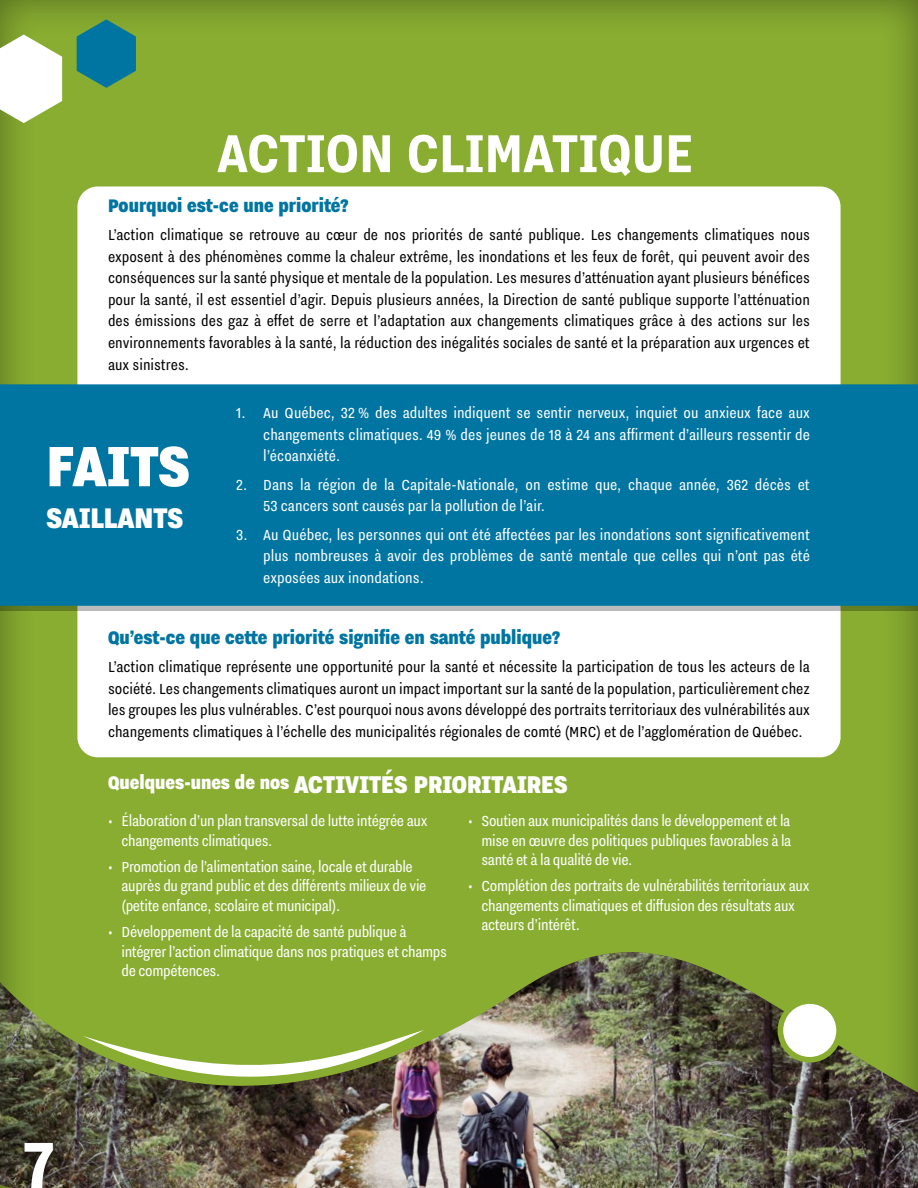
<style>
.page{position:relative;width:918px;height:1188px;background:#fff}
.page>*{position:absolute;margin:0;border:0;box-sizing:border-box;transform-origin:0 0}
.t1{font:700 90px "Nitti Grotesk Cond";color:#fff}
.t2{font:900 70.2px "Nitti Grotesk Cond";color:#fff}
.t3{font:700 66px "Nitti Grotesk Cond";color:#fff}
.t4{font:900 35.1px "Nitti Grotesk Cond";color:#fff}
.t5{font:900 30px "Nitti Grotesk Cond";color:#fff}
.t6{font:900 22.5px "Nitti Grotesk Cond";color:#0075a1}
.t7{font:18px/21.6px "Nitti Grotesk Cond";color:#000;text-align:justify}
.t8{font:18px/19.5px "Nitti Grotesk Cond";letter-spacing:-.02em;color:#fff}
.t9{font:18px/21.6px "Nitti Grotesk Cond";color:#fff}
.s1{font-size:22.5px}
</style>
<div class="page">
<div style="left:0;top:0;width:918px;height:1188px;background:#000;opacity:.39"></div>
<svg style="left:0;top:35px;width:62px;height:88px"></svg>
<div style="left:77px;top:187px;width:764px;height:570px;background:#fff;border-radius:20px"></div>
<div style="left:0;top:388px;width:918px;height:223px;background:#000;opacity:.27"></div>
<div style="left:0;top:384px;width:918px;height:222px;background:#0075a1"></div>
<svg style="left:77px;top:19px;width:59px;height:69px;background:#228284"></svg>
<div style="left:0;top:842px;width:918px;height:110px;background:#88ad31"></div>
<img style="left:0;top:952px;width:918px;height:236px">
<img style="left:83px;top:1030px;width:341px;height:90px">
<div style="left:780px;top:1001px;width:59px;height:59px;background:#fff;border-radius:50%"></div>
<div style="left:778px;top:998px;width:64px;height:65px;border:6px solid #88ad31;border-radius:50%"></div>
<h3 class="t3" style="left:217px;top:117px;width:478px">ACTION CLIMATIQUE</h3>
<p class="t6" style="left:108px;top:192px;width:242px">Pourquoi est-ce une priorité?</p>
<p class="t7" style="left:108px;top:224px;width:704px">L’action climatique se retrouve au cœur de nos priorités de santé publique. Les changements climatiques nous exposent à des phénomènes comme la chaleur extrême, les inondations et les feux de forêt, qui peuvent avoir des conséquences sur la santé physique et mentale de la population. Les mesures d’atténuation ayant plusieurs bénéfices pour la santé, il est essentiel d’agir. Depuis plusieurs années, la Direction de santé publique supporte l’atténuation des émissions des gaz à effet de serre et l’adaptation aux changements climatiques grâce à des actions sur les environnements favorables à la santé, la réduction des inégalités sociales de santé et la préparation aux urgences et aux sinistres.</p>
<p class="t8" style="left:263px;top:402px;width:548px;line-height:21.6px;text-align:justify;text-indent:-27px">1. Au Québec, 32 % des adultes indiquent se sentir nerveux, inquiet ou anxieux face aux changements climatiques. 49 % des jeunes de 18 à 24 ans affirment d’ailleurs ressentir de l’écoanxiété.</p>
<p class="t9" style="left:263px;top:474px;width:548px;text-indent:-27px">2. Dans la région de la Capitale-Nationale, on estime que, chaque année, 362 décès et<br>53 cancers sont causés par la pollution de l’air.</p>
<p class="t8" style="left:263px;top:524px;width:548px;line-height:21.6px;text-align:justify;text-indent:-27px">3. Au Québec, les personnes qui ont été affectées par les inondations sont significativement plus nombreuses à avoir des problèmes de santé mentale que celles qui n’ont pas été exposées aux inondations.</p>
<h2 class="t2" style="left:46px;top:426px;width:145px">FAITS</h2>
<h3 class="t4" style="left:46px;top:498px;width:138px">SAILLANTS</h3>
<p class="t6" style="left:108px;top:624px;width:453px">Qu’est-ce que cette priorité signifie en santé publique?</p>
<p class="t7" style="left:108px;top:656px;width:704px">L’action climatique représente une opportunité pour la santé et nécessite la participation de tous les acteurs de la société. Les changements climatiques auront un impact important sur la santé de la population, particulièrement chez les groupes les plus vulnérables. C’est pourquoi nous avons développé des portraits territoriaux des vulnérabilités aux changements climatiques à l’échelle des municipalités régionales de comté (MRC) et de l’agglomération de Québec.</p>
<h3 class="t5" style="left:108px;top:767px;width:461px"><span class="s1">Quelques-unes de nos</span> ACTIVITÉS PRIORITAIRES</h3>
<p class="t8" style="left:122px;top:811px;width:307px;text-indent:-14px">• Élaboration d’un plan transversal de lutte intégrée aux changements climatiques.</p>
<p class="t8" style="left:122px;top:857px;width:307px;text-indent:-14px">• Promotion de l’alimentation saine, locale et durable auprès du grand public et des différents milieux de vie (petite enfance, scolaire et municipal).</p>
<p class="t8" style="left:122px;top:922px;width:327px;text-indent:-14px">• Développement de la capacité de santé publique à intégrer l’action climatique dans nos pratiques et champs de compétences.</p>
<p class="t8" style="left:482px;top:811px;width:311px;text-align:justify;text-indent:-14px">• Soutien aux municipalités dans le développement et la mise en œuvre des politiques publiques favorables à la santé et à la qualité de vie.</p>
<p class="t8" style="left:482px;top:876px;width:329px;text-indent:-14px">• Complétion des portraits de vulnérabilités territoriaux aux changements climatiques et diffusion des résultats aux acteurs d’intérêt.</p>
<h1 class="t1" style="left:24px;top:1118px;width:32px">7</h1>
</div>
